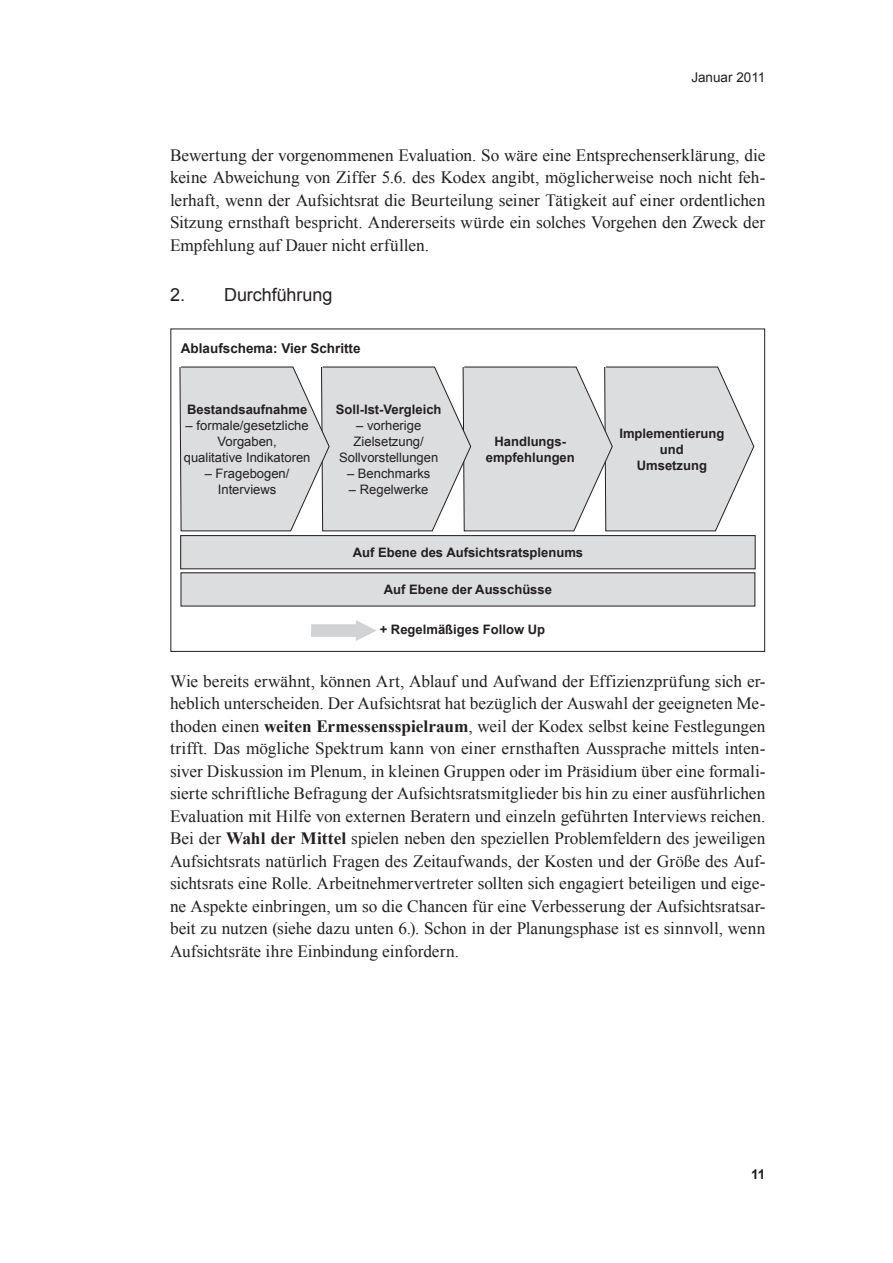
<style>
.page{position:relative;width:893px;height:1263px;background:#fff}
.page>*{position:absolute;margin:0;border:0;box-sizing:border-box;transform-origin:0 0}
.Bildunterschrift___Q{font:18px "Arial";letter-spacing:-.005em;color:#231f20}
.cmd_0_-_Copy_Grundte{font:17.25px/22.5px "Times New Roman";letter-spacing:-.005em;color:#231f20;text-align:justify}
.Fußnoten{font:17.25px/22.5px "Times New Roman";letter-spacing:-.005em;color:#231f20;text-align:justify}
.Bildunterschrift___Q-2{font:700 13.5px "Arial";color:#231f20}
.t1{font:13.5px "Arial";color:#231f20}
.Bildunterschrift___Q-3{font:700 13.05px "Arial";color:#231f20}
.Bildunterschrift___Q-4{font:13.05px/15.9px "Arial";color:#231f20;text-align:center}
.s1{font-weight:700}
</style>
<div class="page">
<svg style="left:179px;top:366px;width:575px;height:165px"></svg>
<div style="left:181px;top:536px;width:574px;height:33px;background:#dcdddf"></div>
<div style="left:180px;top:535px;width:575px;height:34px;border:1px solid #231f20"></div>
<div style="left:181px;top:573px;width:574px;height:33px;background:#dcdddf"></div>
<p class="t1" style="left:691px;top:69px;width:76px">Januar 2011</p>
<p class="Fußnoten" style="left:170px;top:143px;width:597px">Bewertung der vorgenommenen Evaluation. So wäre eine Entsprechenserklärung, die keine Abweichung von Ziffer 5.6. des Kodex angibt, möglicherweise noch nicht feh&shy;lerhaft, wenn der Aufsichtsrat die Beurteilung seiner Tätigkeit auf einer ordentlichen Sitzung ernsthaft bespricht. Andererseits würde ein solches Vorgehen den Zweck der Empfehlung auf Dauer nicht erfüllen.</p>
<p class="Bildunterschrift___Q" style="left:170px;top:283px;width:164px">2. Durchführung</p>
<p class="Bildunterschrift___Q-2" style="left:181px;top:340px;width:181px">Ablaufschema: Vier Schritte</p>
<p class="Bildunterschrift___Q-3" style="left:187px;top:401px;width:122px">Bestandsaufnahme</p>
<p class="Bildunterschrift___Q-4" style="left:186px;top:418px;width:125px">– formale/gesetzliche<br>Vorgaben,</p>
<p class="Bildunterschrift___Q-4" style="left:184px;top:450px;width:128px">qualitative Indikatoren</p>
<p class="Bildunterschrift___Q-4" style="left:205px;top:466px;width:86px">– Fragebogen/<br>Interviews</p>
<p class="Bildunterschrift___Q-3" style="left:336px;top:401px;width:107px">Soll-Ist-Vergleich</p>
<p class="Bildunterschrift___Q-4" style="left:354px;top:418px;width:72px;text-align:left">– vorherige<br>Zielsetzung/</p>
<p class="Bildunterschrift___Q-4" style="left:339px;top:450px;width:101px">Sollvorstellungen</p>
<p class="Bildunterschrift___Q-4" style="left:347px;top:466px;width:85px">– Benchmarks</p>
<p class="Bildunterschrift___Q-4" style="left:349px;top:481px;width:81px">– Regelwerke</p>
<p class="Bildunterschrift___Q-3" style="left:494px;top:433px;width:73px">Handlungs-</p>
<p class="Bildunterschrift___Q-3" style="left:486px;top:449px;width:91px">empfehlungen</p>
<p class="Bildunterschrift___Q-3" style="left:353px;top:544px;width:232px">Auf Ebene des Aufsichtsratsplenums</p>
<p class="Bildunterschrift___Q-3" style="left:384px;top:581px;width:170px">Auf Ebene der Ausschüsse</p>
<p class="Bildunterschrift___Q-3" style="left:380px;top:620px;width:167px">+ Regelmäßiges Follow Up</p>
<p class="Bildunterschrift___Q-3" style="left:619px;top:425px;width:106px">Implementierung</p>
<p class="Bildunterschrift___Q-3" style="left:660px;top:441px;width:25px">und</p>
<p class="Bildunterschrift___Q-3" style="left:637px;top:457px;width:72px">Umsetzung</p>
<p class="cmd_0_-_Copy_Grundte" style="left:170px;top:670px;width:597px">Wie bereits erwähnt, können Art, Ablauf und Aufwand der Effizienzprüfung sich er&shy;heblich unterscheiden. Der Aufsichtsrat hat bezüglich der Auswahl der geeigneten Me&shy;thoden einen <span class="s1">weiten Ermessensspielraum</span>, weil der Kodex selbst keine Festlegungen trifft. Das mögliche Spektrum kann von einer ernsthaften Aussprache mittels inten&shy;siver Diskussion im Plenum, in kleinen Gruppen oder im Präsidium über eine formali&shy;sierte schriftliche Befragung der Aufsichtsratsmitglieder bis hin zu einer ausführlichen Evaluation mit Hilfe von externen Beratern und einzeln geführten Interviews reichen.<br>Bei der <span class="s1">Wahl der Mittel</span> spielen neben den speziellen Problemfeldern des jeweiligen Aufsichtsrats natürlich Fragen des Zeitaufwands, der Kosten und der Größe des Auf&shy;sichtsrats eine Rolle. Arbeitnehmervertreter sollten sich engagiert beteiligen und eige&shy;ne Aspekte einbringen, um so die Chancen für eine Verbesserung der Aufsichtsratsar&shy;beit zu nutzen (siehe dazu unten 6.). Schon in der Planungsphase ist es sinnvoll, wenn Aufsichtsräte ihre Einbindung einfordern.</p>
<p class="Bildunterschrift___Q-2" style="left:751px;top:1165px;width:16px">11</p>
</div>
